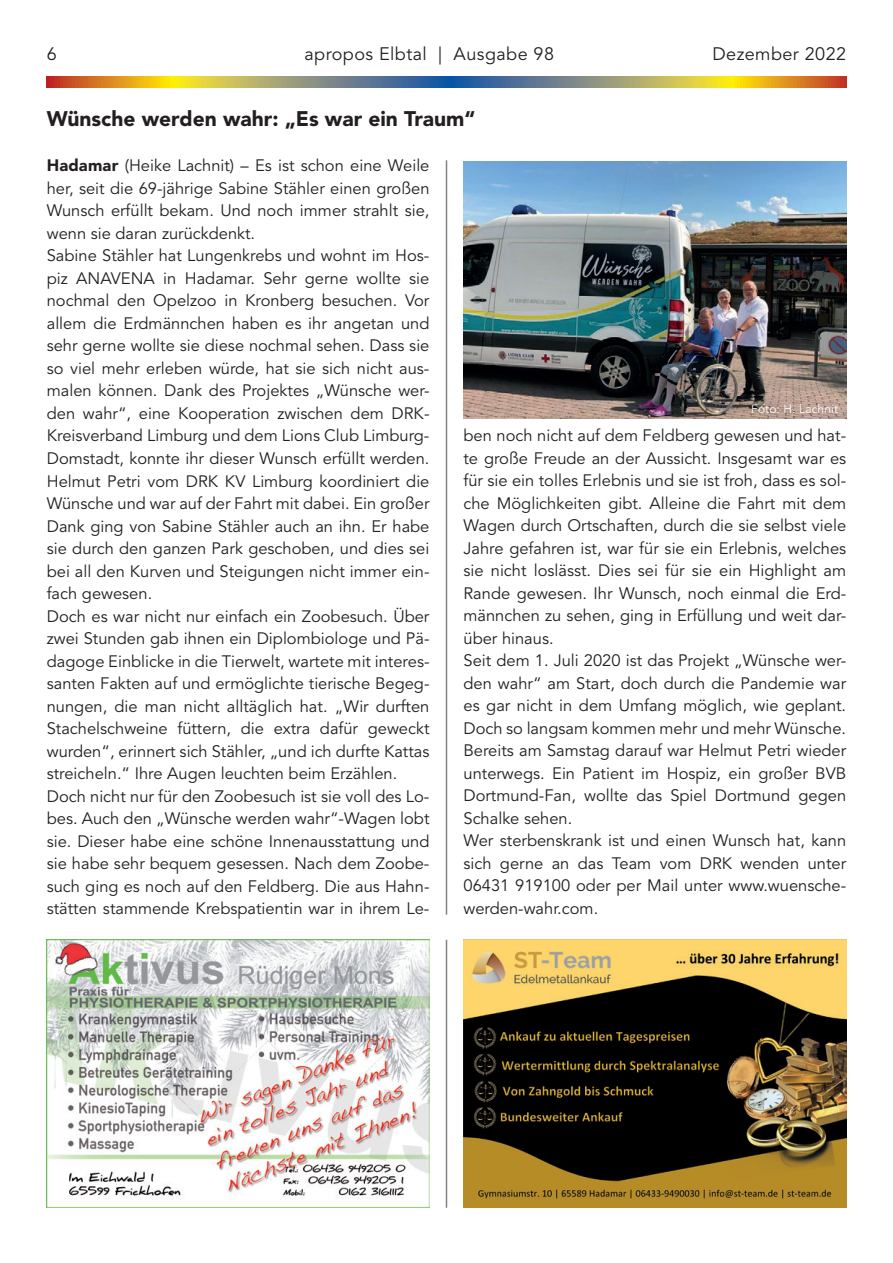
<style>
.page{position:relative;width:893px;height:1263px;background:#fff}
.page>*{position:absolute;margin:0;border:0;box-sizing:border-box;transform-origin:0 0}
.t1{font:900 21px "Avenir LT Std";color:#231f20}
.t2{font:18px "Avenir LT Std";letter-spacing:.025em;color:#231f20}
.t3{font:16.5px/22.5px "Avenir LT Std";color:#231f20}
.t4{font:12px "Avenir LT Std";letter-spacing:.01em;color:#fff}
.s1{font-weight:900}
</style>
<div class="page">
<svg style="left:47px;top:77px;width:799px;height:10px;background:#a3935b"></svg>
<hr style="left:446px;top:160px;width:1px;height:754px;background:#808285">
<img style="left:463px;top:162px;width:383px;height:257px">
<hr style="left:446px;top:940px;width:1px;height:268px;background:#808285">
<img style="left:47px;top:940px;width:382px;height:268px">
<img style="left:463px;top:940px;width:383px;height:268px">
<p class="t2" style="left:47px;top:44px;width:12px">6</p>
<p class="t2" style="left:304px;top:44px;width:251px">apropos Elbtal | Ausgabe 98</p>
<p class="t2" style="left:712px;top:44px;width:135px">Dezember 2022</p>
<p class="t1" style="left:47px;top:106px;width:430px">Wünsche werden wahr: „Es war ein Traum“</p>
<p class="t3" style="left:47px;top:155px;width:384px"><span class="s1">Hadamar</span> (Heike Lachnit) – Es ist schon eine Weile her, seit die 69-jährige Sabine Stähler einen großen Wunsch erfüllt bekam. Und noch immer strahlt sie, wenn sie daran zurückdenkt.<br>Sabine Stähler hat Lungenkrebs und wohnt im Hos&shy;piz ANAVENA in Hadamar. Sehr gerne wollte sie nochmal den Opelzoo in Kronberg besuchen. Vor allem die Erdmännchen haben es ihr angetan und sehr gerne wollte sie diese nochmal sehen. Dass sie so viel mehr erleben würde, hat sie sich nicht aus&shy;malen können. Dank des Projektes „Wünsche wer&shy;den wahr“, eine Kooperation zwischen dem DRK-Kreisverband Limburg und dem Lions Club Limburg-Domstadt, konnte ihr dieser Wunsch erfüllt werden.<br>Helmut Petri vom DRK KV Limburg koordiniert die Wünsche und war auf der Fahrt mit dabei. Ein großer Dank ging von Sabine Stähler auch an ihn. Er habe sie durch den ganzen Park geschoben, und dies sei bei all den Kurven und Steigungen nicht immer ein&shy;fach gewesen.<br>Doch es war nicht nur einfach ein Zoobesuch. Über zwei Stunden gab ihnen ein Diplombiologe und Pä&shy;dagoge Einblicke in die Tierwelt, wartete mit interes&shy;santen Fakten auf und ermöglichte tierische Begeg&shy;nungen, die man nicht alltäglich hat. „Wir durften Stachelschweine füttern, die extra dafür geweckt wurden“, erinnert sich Stähler, „und ich durfte Kattas streicheln.“ Ihre Augen leuchten beim Erzählen.<br>Doch nicht nur für den Zoobesuch ist sie voll des Lo&shy;bes. Auch den „Wünsche werden wahr“-Wagen lobt sie. Dieser habe eine schöne Innenausstattung und sie habe sehr bequem gesessen. Nach dem Zoobe&shy;such ging es noch auf den Feldberg. Die aus Hahn&shy;stätten stammende Krebspatientin war in ihrem Le-</p>
<p class="t4" style="left:751px;top:402px;width:88px">Foto: H. Lachnit</p>
<p class="t3" style="left:463px;top:425px;width:384px">ben noch nicht auf dem Feldberg gewesen und hat&shy;te große Freude an der Aussicht. Insgesamt war es für sie ein tolles Erlebnis und sie ist froh, dass es sol&shy;che Möglichkeiten gibt. Alleine die Fahrt mit dem Wagen durch Ortschaften, durch die sie selbst viele Jahre gefahren ist, war für sie ein Erlebnis, welches sie nicht loslässt. Dies sei für sie ein Highlight am Rande gewesen. Ihr Wunsch, noch einmal die Erd&shy;männchen zu sehen, ging in Erfüllung und weit dar&shy;über hinaus.<br>Seit dem 1. Juli 2020 ist das Projekt „Wünsche wer&shy;den wahr“ am Start, doch durch die Pandemie war es gar nicht in dem Umfang möglich, wie geplant.<br>Doch so langsam kommen mehr und mehr Wünsche.<br>Bereits am Samstag darauf war Helmut Petri wieder unterwegs. Ein Patient im Hospiz, ein großer BVB Dortmund-Fan, wollte das Spiel Dortmund gegen Schalke sehen.<br>Wer sterbenskrank ist und einen Wunsch hat, kann sich gerne an das Team vom DRK wenden unter 06431 919100 oder per Mail unter www.wuensche&shy;werden-wahr.com.</p>
</div>
